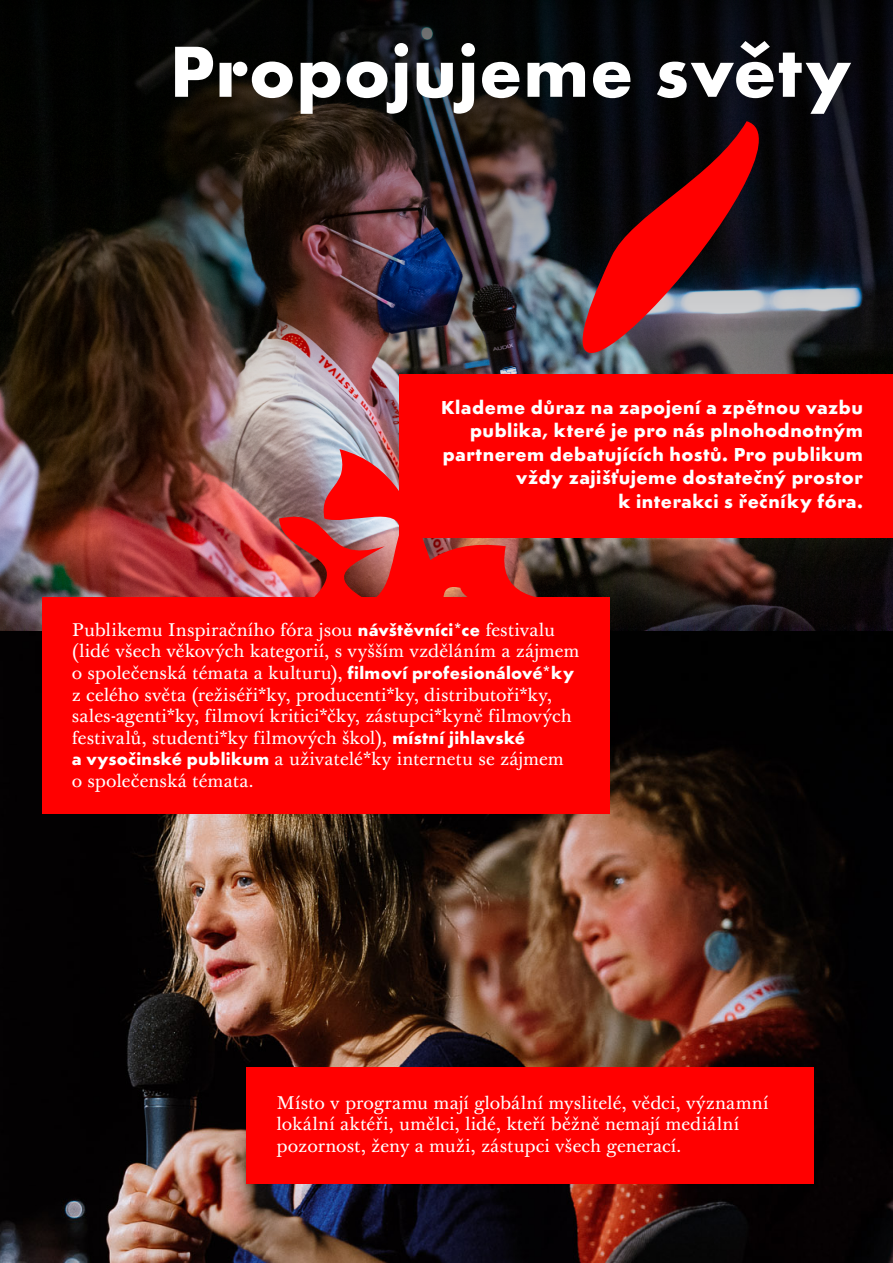
<style>
.page{position:relative;width:893px;height:1263px;background:#fff}
.page>*{position:absolute;margin:0;border:0;box-sizing:border-box;transform-origin:0 0}
.t1{font:700 75px "Futura Iglau";letter-spacing:.015em;color:#fff}
.t2{font:700 19.5px/23.4px "Futiglau Odstupnovana";letter-spacing:.025em;color:#fff;text-align:right}
.t3{font:18px/21.6px "Baskerville 10 Pro";letter-spacing:.005em;color:#fff}
.s1{font-family:"Futiglau Odstupnovana";font-weight:700}
</style>
<div class="page">
<img style="left:0;top:631px;width:893px;height:632px">
<img style="left:0;top:546px;width:893px;height:85px">
<img style="left:0;top:0;width:893px;height:546px">
<img style="left:279px;top:449px;width:335px;height:204px">
<div style="left:400px;top:374px;width:493px;height:164px;background:#f00"></div>
<div style="left:247px;top:1067px;width:567px;height:117px;background:#f00"></div>
<img style="left:483px;top:121px;width:343px;height:253px">
<div style="left:42px;top:597px;width:567px;height:217px;background:#f00"></div>
<h1 class="t1" style="left:170px;top:24px;width:683px">Propojujeme světy</h1>
<p class="t2" style="left:441px;top:396px;width:423px">Klademe důraz na zapojení a zpětnou vazbu publika, které je pro nás plnohodnotným partnerem debatujících hostů. Pro publikum vždy zajišťujeme dostatečný prostor<br>k interakci s řečníky fóra.</p>
<p class="t3" style="left:72px;top:620px;width:509px">Publikemu Inspiračního fóra jsou <span class="s1">návštěvníci*ce</span> festivalu (lidé všech věkových kategorií, s vyšším vzděláním a zájmem o společenská témata a kulturu), <span class="s1">filmoví profesionálové*ky </span>z celého světa (režiséři*ky, producenti*ky, distributoři*ky, sales-agenti*ky, filmoví kritici*čky, zástupci*kyně filmových festivalů, studenti*ky filmových škol), <span class="s1">místní jihlavské<br>a vysočinské publikum</span> a uživatelé*ky internetu se zájmem<br>o společenská témata.</p>
<p class="t3" style="left:277px;top:1092px;width:493px">Místo v programu mají globální myslitelé, vědci, významní lokální aktéři, umělci, lidé, kteří běžně nemají mediální pozornost, ženy a muži, zástupci všech generací.</p>
</div>
